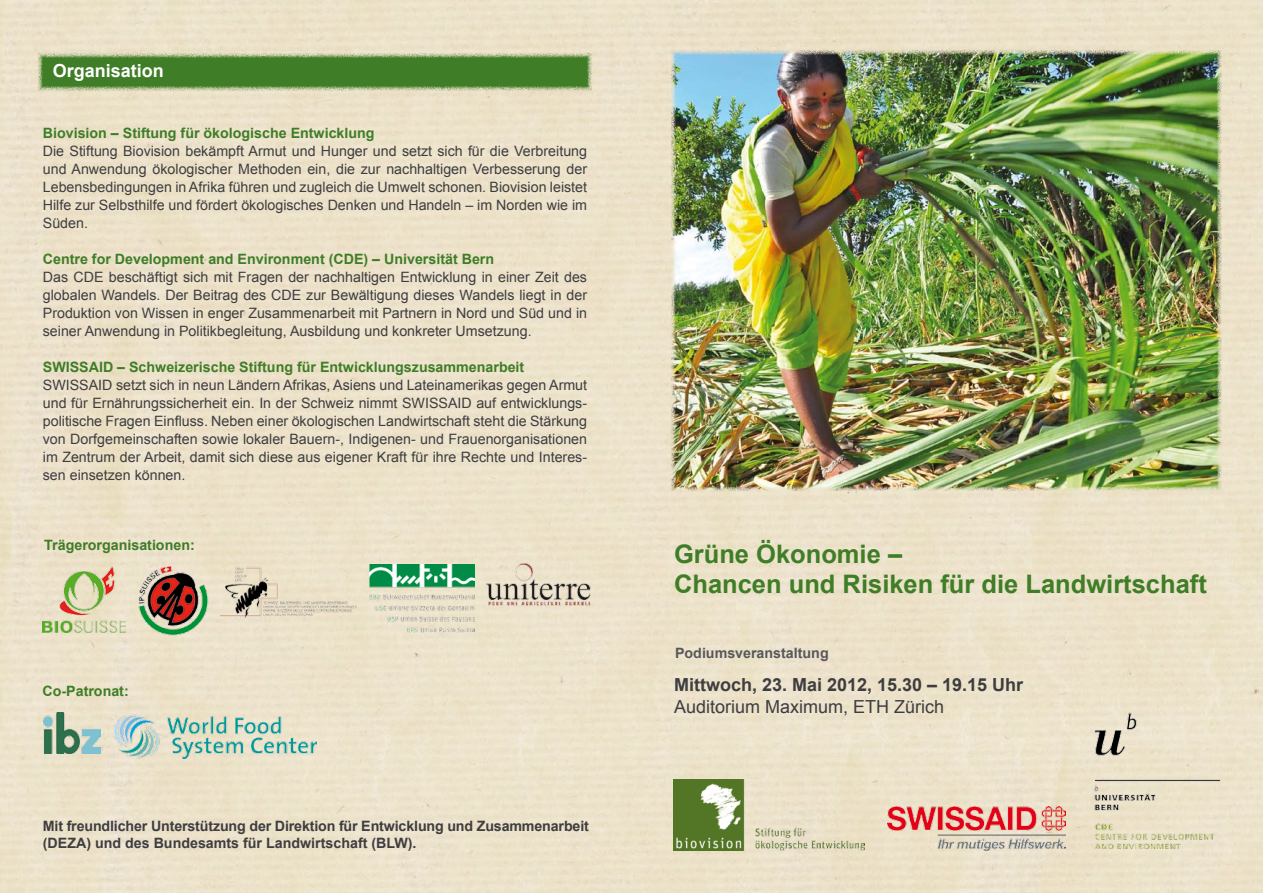
<style>
.page{position:relative;width:1263px;height:893px;background:#ece2ca}
.page>*{position:absolute;margin:0;border:0;box-sizing:border-box;transform-origin:0 0}
.t1{font:700 25.5px/30.6px "Arial";color:#3f7d27}
.t2{font:700 18px "Arial";color:#3e3d40}
.t3{font:18px "Arial";color:#3e3d40}
.t4{font:700 18px "Arial";color:#fff}
.t5{font:14.25px/18px "Arial";color:#3e3d40;text-align:justify}
.t6{font:700 14.25px "Arial";color:#3f7d27}
.t7{font:700 14.25px/17.1px "Arial";letter-spacing:-.01em;color:#3e3d40}
.t8{font:700 14.25px "Arial";color:#58585a}
</style>
<div class="page">
<img style="left:887px;top:806px;width:179px;height:45px">
<svg style="left:30px;top:45px;width:570px;height:54px;background:#88a76c"></svg>
<img style="left:1089px;top:710px;width:131px;height:139px">
<img style="left:663px;top:43px;width:566px;height:456px">
<img style="left:673px;top:780px;width:192px;height:71px">
<img style="left:43px;top:566px;width:82px;height:67px">
<img style="left:136px;top:566px;width:74px;height:72px">
<img style="left:221px;top:563px;width:140px;height:58px">
<img style="left:370px;top:565px;width:104px;height:67px">
<img style="left:484px;top:560px;width:108px;height:48px">
<img style="left:115px;top:712px;width:201px;height:46px">
<img style="left:44px;top:712px;width:57px;height:41px">
<p class="t4" style="left:53px;top:59px;width:113px">Organisation</p>
<p class="t6" style="left:43px;top:124px;width:333px">Biovision – Stiftung für ökologische Entwicklung</p>
<p class="t5" style="left:43px;top:143px;width:546px">Die Stiftung Biovision bekämpft Armut und Hunger und setzt sich für die Verbreitung und Anwendung ökologischer Methoden ein, die zur nachhaltigen Verbesserung der Lebensbedingungen in Afrika führen und zugleich die Umwelt schonen. Biovision leistet Hilfe zur Selbsthilfe und fördert ökologisches Denken und Handeln – im Norden wie im Süden.</p>
<p class="t6" style="left:43px;top:250px;width:453px">Centre for Development and Environment (CDE) – Universität Bern</p>
<p class="t5" style="left:43px;top:269px;width:546px">Das CDE beschäftigt sich mit Fragen der nachhaltigen Entwicklung in einer Zeit des globalen Wandels. Der Beitrag des CDE zur Bewältigung dieses Wandels liegt in der Produktion von Wissen in enger Zusammenarbeit mit Partnern in Nord und Süd und in seiner Anwendung in Politikbegleitung, Ausbildung und konkreter Umsetzung.</p>
<p class="t6" style="left:43px;top:358px;width:483px">SWISSAID – Schweizerische Stiftung für Entwicklungszusammenarbeit</p>
<p class="t5" style="left:43px;top:377px;width:546px">SWISSAID setzt sich in neun Ländern Afrikas, Asiens und Lateinamerikas gegen Armut und für Ernährungssicherheit ein. In der Schweiz nimmt SWISSAID auf entwicklungs&shy;politische Fragen Einfluss. Neben einer ökologischen Landwirtschaft steht die Stärkung von Dorfgemeinschaften sowie lokaler Bauern-, Indigenen- und Frauenorganisationen im Zentrum der Arbeit, damit sich diese aus eigener Kraft für ihre Rechte und Interes&shy;sen einsetzen können.</p>
<p class="t6" style="left:44px;top:535px;width:152px">Trägerorganisationen:</p>
<p class="t6" style="left:43px;top:681px;width:88px">Co-Patronat:</p>
<p class="t7" style="left:43px;top:818px;width:548px">Mit freundlicher Unterstützung der Direktion für Entwicklung und Zusammenarbeit (DEZA) und des Bundesamts für Landwirtschaft (BLW).</p>
<h1 class="t1" style="left:674px;top:539px;width:534px">Grüne Ökonomie –<br>Chancen und Risiken für die Landwirtschaft</h1>
<p class="t8" style="left:675px;top:643px;width:155px">Podiumsveranstaltung</p>
<p class="t2" style="left:674px;top:673px;width:351px">Mittwoch, 23. Mai 2012, 15.30 – 19.15 Uhr</p>
<p class="t3" style="left:674px;top:695px;width:272px">Auditorium Maximum, ETH Zürich</p>
</div>
